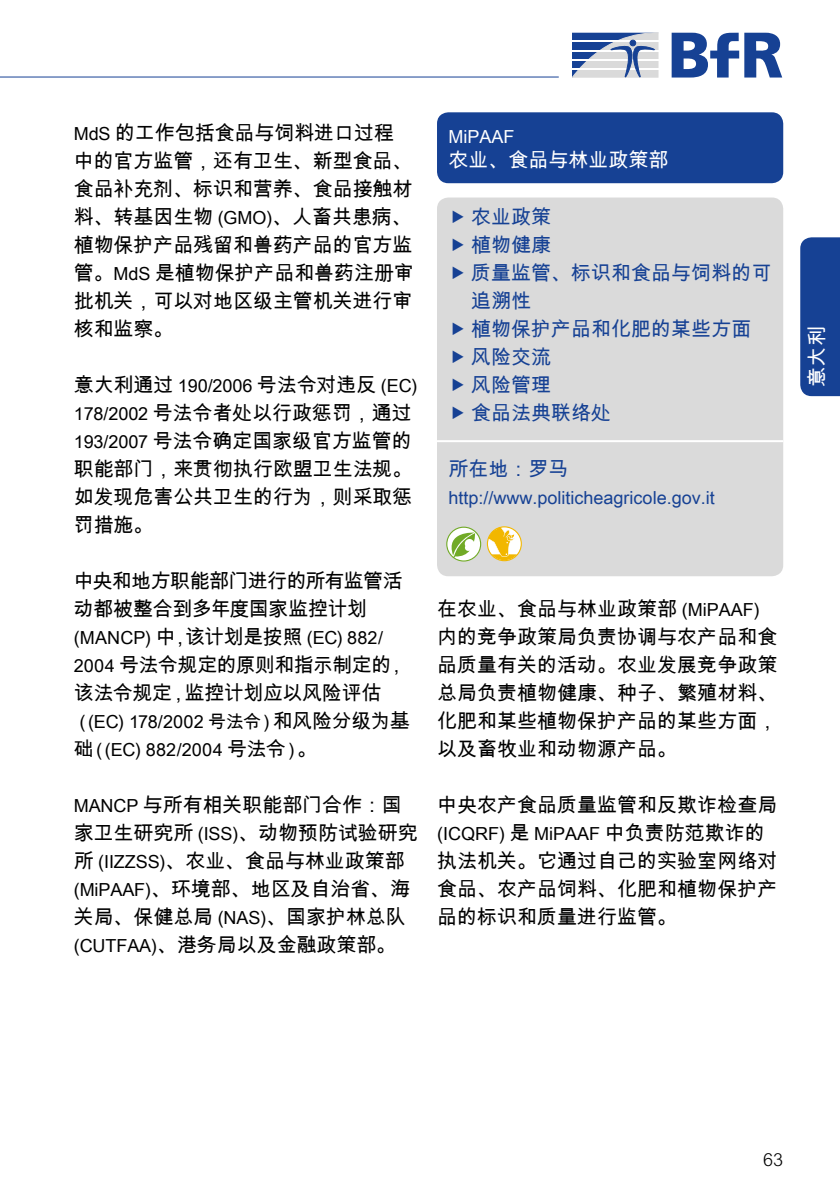
<style>
.page{position:relative;width:840px;height:1191px;background:#fff}
.page>*{position:absolute;margin:0;border:0;box-sizing:border-box;transform-origin:0 0}
.t1{font:20px/28px "Arial Unicode MS";letter-spacing:-.005em;color:#000}
.t2{font:20px/28px "Arial Unicode MS";color:#164194}
.t3{font:20px/28px "Arial Unicode MS";letter-spacing:-.025em;color:#000}
.t4{font:20px/28px "Arial Unicode MS";letter-spacing:-.03em;color:#000}
.t5{font:20px "Arial Unicode MS";color:#fff}
.t6{font:18px/28px "Arial Unicode MS";color:#000}
.t7{font:18px "Arial Unicode MS";color:#164194}
.t8{font:18px "Arial Unicode MS";color:#fff}
.t9{font:300 18px "Arial MT Pro";color:#000}
.s1{font-size:18px}
.s2{font-size:20px}
</style>
<div class="page">
<svg style="left:572px;top:33px;width:86px;height:45px"></svg>
<svg style="left:744px;top:33px;width:37px;height:45px"></svg>
<svg style="left:671px;top:33px;width:67px;height:45px"></svg>
<hr style="left:0;top:77px;width:558px;height:1px;background:#164194">
<div style="left:800px;top:237px;width:39px;height:159px;background:#164194"></div>
<div style="left:437px;top:197px;width:345px;height:379px;background:#dadada;border-radius:11px"></div>
<hr style="left:437px;top:440px;width:345px;height:2px;background:#fff">
<div style="left:437px;top:112px;width:345px;height:71px;background:#164194;border-radius:11px"></div>
<svg style="left:446px;top:526px;width:75px;height:35px"></svg>
<p class="t1" style="left:74px;top:119px;width:341px"><span class="s1">MdS</span> 的工作包括食品与饲料进口过程中的官方监管，还有卫生、新型食品、食品补充剂、标识和营养、食品接触材料、转基因生物 <span class="s1">(GMO)</span>、人畜共患病、植物保护产品残留和兽药产品的官方监管。<span class="s1">MdS</span> 是植物保护产品和兽药注册审批机关，可以对地区级主管机关进行审核和监察。</p>
<p class="t6" style="left:74px;top:371px;width:345px"><span class="s2">意大利通过</span> 190/2006 <span class="s2">号法令对违反</span> (EC)</p>
<p class="t1" style="left:74px;top:399px;width:340px;text-align:justify"><span class="s1">178/2002</span> 号法令者处以行政惩罚，通过<span class="s1">193/2007</span> 号法令确定国家级官方监管的职能部门，来贯彻执行欧盟卫生法规。如发现危害公共卫生的行为，则采取惩罚措施。</p>
<p class="t4" style="left:74px;top:567px;width:330px">中央和地方职能部门进行的所有监管活动都被整合到多年度国家监控计划</p>
<p class="t6" style="left:74px;top:623px;width:310px">(MANCP) <span class="s2">中，该计划是按照</span> (EC) 882/</p>
<p class="t3" style="left:74px;top:651px;width:334px"><span class="s1">2004</span> 号法令规定的原则和指示制定的，该法令规定，监控计划应以风险评估</p>
<p class="t6" style="left:74px;top:707px;width:337px">（(EC) 178/2002 号法令）<span class="s2">和风险分级为基础</span>（(EC) 882/2004 <span class="s2">号法令</span>）<span class="s2">。</span></p>
<p class="t1" style="left:74px;top:791px;width:345px"><span class="s1">MANCP</span> 与所有相关职能部门合作：国家卫生研究所 <span class="s1">(ISS)</span>、动物预防试验研究所 <span class="s1">(IIZZSS)</span>、农业、食品与林业政策部<span class="s1">(MiPAAF)</span>、环境部、地区及自治省、海关局、保健总局 <span class="s1">(NAS)</span>、国家护林总队<span class="s1">(CUTFAA)</span>、港务局以及金融政策部。</p>
<p class="t8" style="left:448px;top:123px;width:68px">MiPAAF</p>
<p class="t5" style="left:448px;top:145px;width:222px">农业、食品与林业政策部</p>
<p class="t2" style="left:471px;top:203px;width:301px">农业政策<br>植物健康<br>质量监管、标识和食品与饲料的可追溯性<br>植物保护产品和化肥的某些方面风险交流<br>风险管理<br>食品法典联络处</p>
<p class="t2" style="left:448px;top:455px;width:122px">所在地：罗马</p>
<p class="t7" style="left:448px;top:485px;width:268px">http://www.politicheagricole.gov.it</p>
<p class="t1" style="left:437px;top:595px;width:341px">在农业、食品与林业政策部 <span class="s1">(MiPAAF)</span>内的竞争政策局负责协调与农产品和食品质量有关的活动。农业发展竞争政策总局负责植物健康、种子、繁殖材料、化肥和某些植物保护产品的某些方面，以及畜牧业和动物源产品。</p>
<p class="t1" style="left:437px;top:791px;width:341px">中央农产食品质量监管和反欺诈检查局</p>
<p class="t6" style="left:437px;top:819px;width:329px">(ICQRF) <span class="s2">是</span> MiPAAF <span class="s2">中负责防范欺诈的</span></p>
<p class="t1" style="left:437px;top:847px;width:341px;text-align:justify">执法机关。它通过自己的实验室网络对食品、农产品饲料、化肥和植物保护产品的标识和质量进行监管。</p>
<p class="t5" style="left:802px;top:386px;width:61px;rotate:-90deg">意大利</p>
<p class="t9" style="left:762px;top:1149px;width:22px">63</p>
</div>
